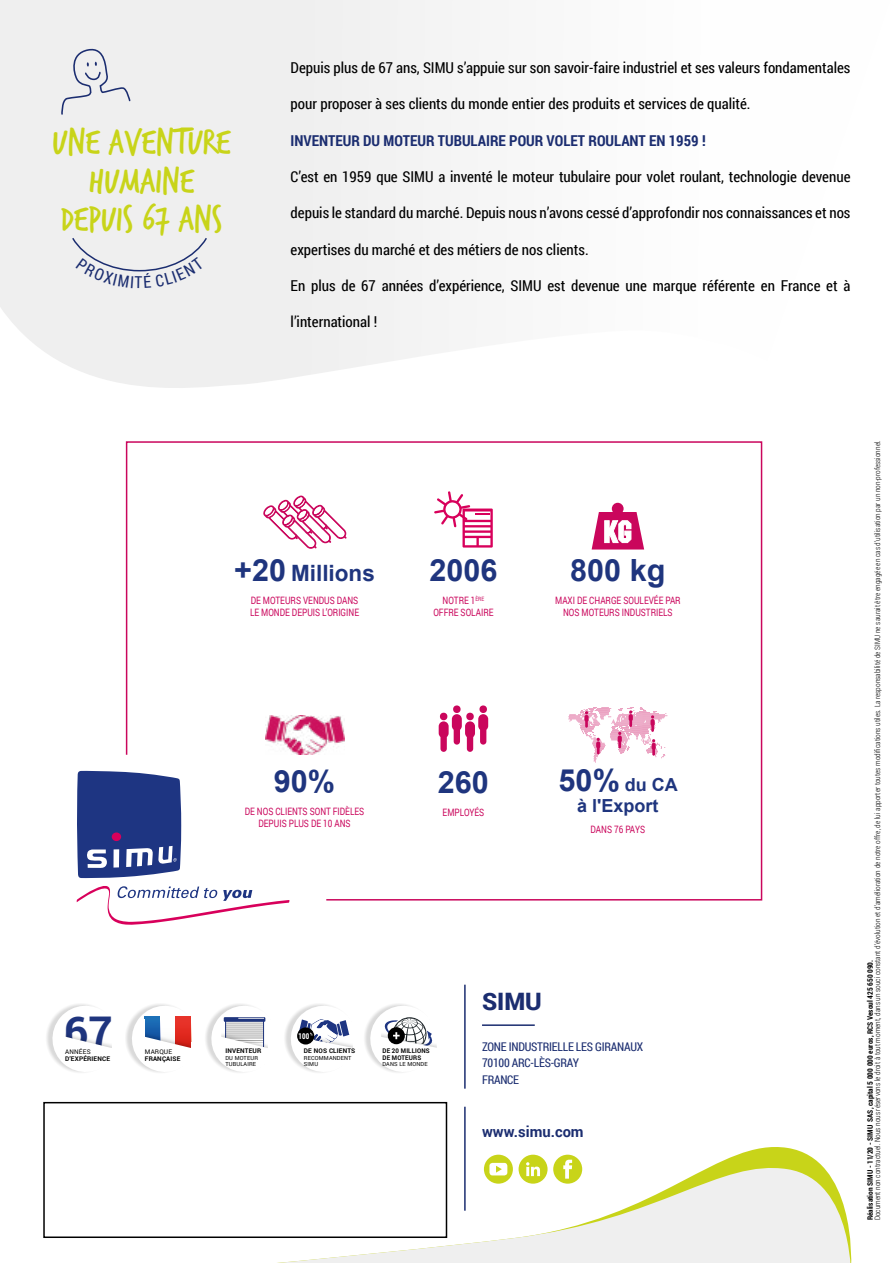
<style>
.page{position:relative;width:893px;height:1263px;background:#fff}
.page>*{position:absolute;margin:0;border:0;box-sizing:border-box;transform-origin:0 0}
.t1{font:700 42.3px "Roboto";color:#1f357e}
.t2{font:38.25px/38.2px "Trash Hand";color:#c8d419;text-align:center}
.t3{font:700 30.6px "Arial";color:#1f357e}
.t4{font:900 24px "Roboto";color:#1b2d70}
.t5{font:700 22.5px "Arial";color:#1f357e}
.t6{font:700 18px/21.6px "Arial";color:#1f357e;text-align:center}
.t7{font:15px "Roboto Condensed";color:#000}
.t8{font:700 15px "Roboto Condensed";color:#1b2d70}
.t9{font:700 15px "Roboto";color:#1b2d70}
.t10{font:12px/16.5px "Roboto Condensed";letter-spacing:-.02em;color:#1b2d70}
.t11{font:10.2px/12.3px "Roboto";color:#ca065c;text-align:center;scale:.8 1}
.t12{font:900 8.1px "Roboto";color:#fff;scale:.75 1}
.t13{font:300 7.5px "Roboto Condensed";color:#000}
.t14{font:700 7.5px "Roboto Condensed";color:#000}
.t15{font:700 6.45px "Roboto";letter-spacing:.025em;color:#000}
.t16{font:700 6.45px/6.4px "Roboto";letter-spacing:.025em;color:#000;scale:.95 1}
.t17{font:6.45px "Roboto";letter-spacing:.025em;color:#000}
.t18{font:5.55px/6.4px "Roboto";letter-spacing:.025em;color:#000}
.s1{font-size:30.6px}
</style>
<div class="page">
<svg style="left:447px;top:1137px;width:367px;height:22px"></svg>
<hr style="left:482px;top:1024px;width:53px;height:2px;background:#1b2d70">
<div style="left:553px;top:1155px;width:29px;height:29px;background:#c8d419;border-radius:50%"></div>
<div style="left:519px;top:1155px;width:29px;height:29px;background:#c8d419;border-radius:50%"></div>
<div style="left:484px;top:1155px;width:29px;height:29px;background:#c8d419;border-radius:50%"></div>
<svg style="left:46px;top:1027px;width:3px;height:23px"></svg>
<svg style="left:49px;top:1004px;width:219px;height:69px"></svg>
<svg style="left:285px;top:1027px;width:2px;height:22px"></svg>
<svg style="left:287px;top:1004px;width:150px;height:69px"></svg>
<div style="left:43px;top:1102px;width:404px;height:136px;border:2px solid #000"></div>
<hr style="left:464px;top:985px;width:2px;height:104px;background:#1b2d70">
<hr style="left:464px;top:1107px;width:2px;height:104px;background:#1b2d70">
<svg style="left:45px;top:1159px;width:807px;height:104px"></svg>
<div style="left:0;top:0;width:453px;height:388px;background:#efefef"></div>
<svg style="left:60px;top:45px;width:71px;height:71px"></svg>
<svg style="left:77px;top:771px;width:213px;height:154px"></svg>
<svg style="left:125px;top:441px;width:638px;height:460px"></svg>
<div style="left:612px;top:503px;width:12px;height:12px;background:#ca065c;border-radius:50%"></div>
<svg style="left:592px;top:512px;width:52px;height:37px"></svg>
<svg style="left:439px;top:705px;width:49px;height:47px"></svg>
<svg style="left:568px;top:707px;width:99px;height:55px"></svg>
<svg style="left:434px;top:491px;width:59px;height:57px"></svg>
<svg style="left:262px;top:496px;width:85px;height:53px"></svg>
<img style="left:265px;top:715px;width:79px;height:39px">
<div style="left:71px;top:236px;width:137px;height:52px;background:#efefef"></div>
<h2 class="t2" style="left:53px;top:124px;width:179px">UNE AVENTURE<br>HUMAINE<br>DEPUIS 67 ANS</h2>
<p class="t7" style="left:291px;top:57px;width:561px">Depuis plus de 67 ans, SIMU s’appuie sur son savoir-faire industriel et ses valeurs fondamentales</p>
<p class="t7" style="left:291px;top:94px;width:461px">pour proposer à ses clients du monde entier des produits et services de qualité.</p>
<p class="t8" style="left:291px;top:130px;width:417px">INVENTEUR DU MOTEUR TUBULAIRE POUR VOLET ROULANT EN 1959 !</p>
<p class="t7" style="left:291px;top:166px;width:561px">C’est en 1959 que SIMU a inventé le moteur tubulaire pour volet roulant, technologie devenue</p>
<p class="t7" style="left:291px;top:203px;width:561px">depuis le standard du marché. Depuis nous n’avons cessé d’approfondir nos connaissances et nos</p>
<p class="t7" style="left:291px;top:239px;width:300px">expertises du marché et des métiers de nos clients.</p>
<p class="t7" style="left:291px;top:275px;width:561px">En plus de 67 années d’expérience, SIMU est devenue une marque référente en France et à</p>
<p class="t7" style="left:291px;top:311px;width:88px">l’international !</p>
<h3 class="t5" style="left:234px;top:558px;width:142px"><span class="s1">+20</span> Millions</h3>
<p class="t11" style="left:250px;top:594px;width:138px;text-align:left">DE MOTEURS VENDUS DANS<br>LE MONDE DEPUIS L’ORIGINE</p>
<h3 class="t3" style="left:429px;top:550px;width:70px">2006</h3>
<p class="t11" style="left:433px;top:594px;width:77px">NOTRE 1<sup>ÈRE<br></sup>OFFRE SOLAIRE</p>
<h3 class="t3" style="left:570px;top:550px;width:97px">800 kg</h3>
<p class="t11" style="left:555px;top:594px;width:158px">MAXI DE CHARGE SOULEVÉE PAR<br>NOS MOTEURS INDUSTRIELS</p>
<h3 class="t3" style="left:274px;top:761px;width:63px">90%</h3>
<p class="t11" style="left:245px;top:805px;width:151px">DE NOS CLIENTS SONT FIDÈLES<br>DEPUIS PLUS DE 10 ANS</p>
<h3 class="t3" style="left:438px;top:762px;width:53px">260</h3>
<p class="t11" style="left:443px;top:806px;width:54px">EMPLOYÉS</p>
<p class="t6" style="left:559px;top:774px;width:121px"><span class="s1">50%</span> du CA à l'Export</p>
<p class="t11" style="left:591px;top:823px;width:70px">DANS 76 PAYS</p>
<h1 class="t1" style="left:64px;top:1002px;width:50px">67</h1>
<p class="t17" style="left:65px;top:1047px;width:27px">ANNÉES</p>
<p class="t15" style="left:65px;top:1054px;width:46px">D’EXPÉRIENCE</p>
<p class="t17" style="left:145px;top:1047px;width:29px">MARQUE</p>
<p class="t15" style="left:145px;top:1054px;width:37px">FRANÇAISE</p>
<p class="t15" style="left:225px;top:1046px;width:37px">INVENTEUR</p>
<p class="t18" style="left:225px;top:1054px;width:34px">DU MOTEUR<br>TUBULAIRE</p>
<p class="t12" style="left:299px;top:1030px;width:16px">100</p>
<p class="t15" style="left:304px;top:1046px;width:53px">DE NOS CLIENTS</p>
<p class="t18" style="left:304px;top:1054px;width:49px">RECOMMANDENT<br>SIMU</p>
<p class="t16" style="left:383px;top:1047px;width:51px">DE 20 MILLIONS<br>DE MOTEURS</p>
<p class="t18" style="left:383px;top:1060px;width:47px">DANS LE MONDE</p>
<h3 class="t4" style="left:482px;top:984px;width:61px">SIMU</h3>
<p class="t10" style="left:482px;top:1038px;width:163px">ZONE INDUSTRIELLE LES GIRANAUX<br>70100 ARC-LÈS-GRAY<br>FRANCE</p>
<p class="t9" style="left:482px;top:1121px;width:103px">www.simu.com</p>
<p class="t13" style="left:872px;top:1220px;width:782px;rotate:-90deg">Document non contractuel. Nous nous réservons le droit à tout moment, dans un souci constant d’évolution et d’amélioration de notre offre, de lui apporter toutes modifications utiles. La responsabilité de SIMU ne saurait être engagée en cas d’utilisation par un non-professionnel.</p>
<p class="t14" style="left:865px;top:1220px;width:262px;rotate:-90deg">Réalisation SIMU - 11/20 - SIMU SAS, capital 5 000 000 euros, RCS Vesoul 425 650 090.</p>
</div>
